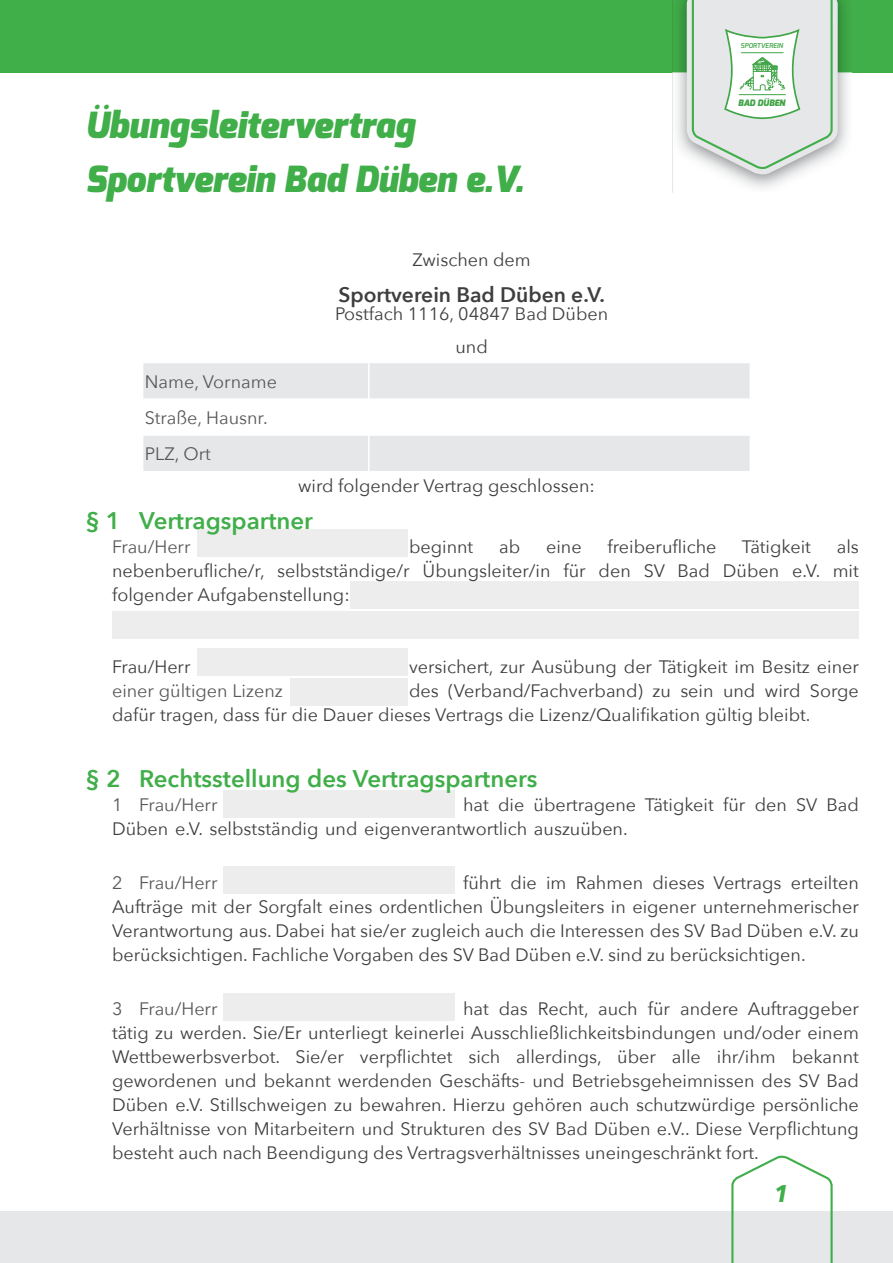
<style>
.page{position:relative;width:893px;height:1263px;background:#fff}
.page>*{position:absolute;margin:0;border:0;box-sizing:border-box;transform-origin:0 0}
.t1{font:italic 900 36px/54px "Exo";color:#40ae49}
.t2{font:600 24px "Avenir Next";color:#40ae49}
.t3{font:italic 700 24px "Avenir Next";color:#40ae49}
.t4{font:600 21px "Avenir Next";color:#3e3e3f}
.t5{font:18px/24px "Avenir Next";color:#3e3e3f;text-align:justify}
.t6{font:18px/35.8px "Avenir Next";color:#57585a}
.t7{font:italic 900 8.85px "Exo";color:#41a547}
.t8{font:italic 600 6.75px "Exo";color:#41a547}
</style>
<div class="page">
<div style="left:0;top:0;width:893px;height:72px;background:#40ae49"></div>
<img style="left:672px;top:0;width:180px;height:193px">
<div style="left:0;top:1212px;width:893px;height:51px;background:#e6e7e9"></div>
<svg style="left:730px;top:1155px;width:104px;height:108px"></svg>
<svg style="left:687px;top:0;width:151px;height:177px"></svg>
<div style="left:197px;top:529px;width:210px;height:28px;background:#ecedec"></div>
<div style="left:350px;top:581px;width:509px;height:28px;background:#ecedec"></div>
<div style="left:112px;top:611px;width:747px;height:28px;background:#ecedec"></div>
<div style="left:197px;top:648px;width:210px;height:28px;background:#ecedec"></div>
<div style="left:290px;top:678px;width:117px;height:28px;background:#ecedec"></div>
<div style="left:223px;top:790px;width:232px;height:28px;background:#ecedec"></div>
<div style="left:223px;top:866px;width:232px;height:27px;background:#ecedec"></div>
<div style="left:223px;top:992px;width:232px;height:28px;background:#ecedec"></div>
<svg style="left:143px;top:363px;width:607px;height:108px;fill:#e6e7e9"></svg>
<hr style="left:368px;top:363px;width:2px;height:108px;background:#fff">
<hr style="left:143px;top:398px;width:607px;height:2px;background:#fff">
<hr style="left:143px;top:434px;width:607px;height:2px;background:#fff">
<h1 class="t1" style="left:85px;top:99px;width:440px">Übungsleitervertrag<br>Sportverein Bad Düben e.V.</h1>
<p class="t6" style="left:145px;top:364px;width:134px">Name, Vorname<br>Straße, Hausnr.<br>PLZ, Ort</p>
<p class="t5" style="left:412px;top:248px;width:120px">Zwischen dem</p>
<p class="t4" style="left:338px;top:281px;width:268px">Sportverein Bad Düben e.V.</p>
<p class="t5" style="left:335px;top:298px;width:275px;line-height:33px;text-align:center">Postfach 1116, 04847 Bad Düben und</p>
<p class="t5" style="left:298px;top:474px;width:298px">wird folgender Vertrag geschlossen:</p>
<p class="t8" style="left:740px;top:41px;width:44px">SPORTVEREIN</p>
<p class="t7" style="left:738px;top:97px;width:49px">BAD DÜBEN</p>
<h2 class="t2" style="left:85px;top:505px;width:230px">§ 1 Vertragspartner</h2>
<p class="t6" style="left:112px;top:529px;width:80px">Frau/Herr</p>
<p class="t5" style="left:409px;top:535px;width:66px">beginnt</p>
<p class="t5" style="left:499px;top:535px;width:23px">ab</p>
<p class="t5" style="left:546px;top:535px;width:37px">eine</p>
<p class="t5" style="left:607px;top:535px;width:111px">freiberufliche</p>
<p class="t5" style="left:742px;top:535px;width:70px">Tätigkeit</p>
<p class="t5" style="left:112px;top:535px;width:748px;text-indent:725px">als nebenberufliche/r, selbstständige/r Übungsleiter/in für den SV Bad Düben e.V. mit folgender Aufgabenstellung:</p>
<p class="t5" style="left:112px;top:655px;width:80px">Frau/Herr</p>
<p class="t5" style="left:409px;top:655px;width:451px">versichert, zur Ausübung der Tätigkeit im Besitz einer</p>
<p class="t6" style="left:112px;top:673px;width:172px">einer gültigen Lizenz</p>
<p class="t5" style="left:112px;top:679px;width:748px;text-indent:297px">des (Verband/Fachverband) zu sein und wird Sorge dafür tragen, dass für die Dauer dieses Vertrags die Lizenz/Qualifikation gültig bleibt.</p>
<h2 class="t2" style="left:85px;top:763px;width:454px">§ 2 Rechtsstellung des Vertragspartners</h2>
<p class="t6" style="left:112px;top:787px;width:107px">1 Frau/Herr</p>
<p class="t5" style="left:112px;top:793px;width:748px;text-indent:351px">hat die übertragene Tätigkeit für den SV Bad<br>Düben e.V. selbstständig und eigenverantwortlich auszuüben.</p>
<p class="t6" style="left:112px;top:865px;width:107px">2 Frau/Herr</p>
<p class="t5" style="left:112px;top:871px;width:748px;text-indent:351px">führt die im Rahmen dieses Vertrags erteilten Aufträge mit der Sorgfalt eines ordentlichen Übungsleiters in eigener unternehmerischer Verantwortung aus. Dabei hat sie/er zugleich auch die Interessen des SV Bad Düben e.V. zu berücksichtigen. Fachliche Vorgaben des SV Bad Düben e.V. sind zu berücksichtigen.</p>
<p class="t6" style="left:112px;top:991px;width:107px">3 Frau/Herr</p>
<p class="t5" style="left:112px;top:997px;width:748px;text-indent:351px">hat das Recht, auch für andere Auftraggeber tätig zu werden. Sie/Er unterliegt keinerlei Ausschließlichkeitsbindungen und/oder einem Wettbewerbsverbot. Sie/er verpflichtet sich allerdings, über alle ihr/ihm bekannt gewordenen und bekannt werdenden Geschäfts- und Betriebsgeheimnissen des SV Bad Düben e.V. Stillschweigen zu bewahren. Hierzu gehören auch schutzwürdige persönliche Verhältnisse von Mitarbeitern und Strukturen des SV Bad Düben e.V.. Diese Verpflichtung besteht auch nach Beendigung des Vertragsverhältnisses uneingeschränkt fort.</p>
<h2 class="t3" style="left:774px;top:1178px;width:17px">1</h2>
</div>
